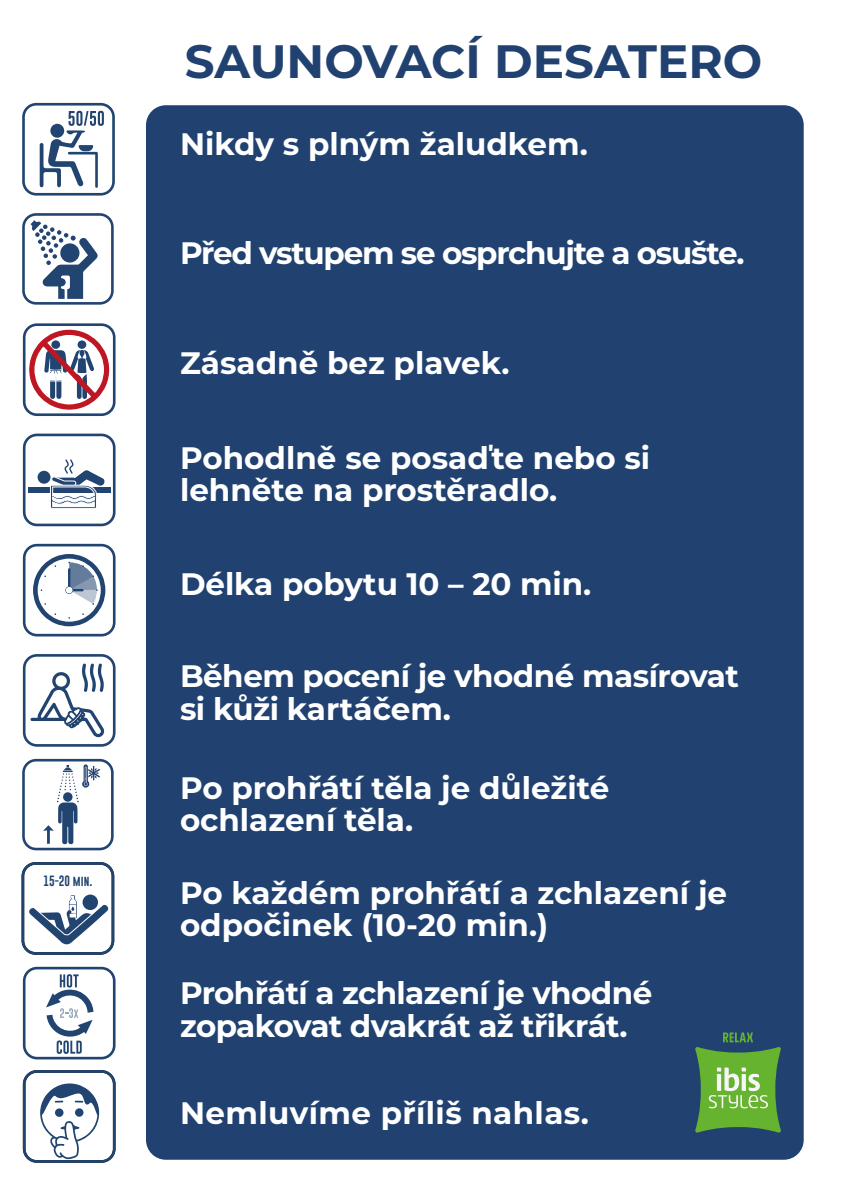
<style>
.page{position:relative;width:842px;height:1192px;background:#fff}
.page>*{position:absolute;margin:0;border:0;box-sizing:border-box;transform-origin:0 0}
.t1{font:700 46.75px "Montserrat";color:#214270}
.t2{font:700 31px/32.5px "Montserrat";letter-spacing:-.005em;color:#fff}
.t3{font:700 31px "Montserrat";letter-spacing:-.04em;color:#fff}
.t4{font:700 31px "Montserrat";letter-spacing:.015em;color:#fff}
.t5{font:10.85px "Gobold";color:#224471}
</style>
<div class="page">
<div style="left:146px;top:105px;width:658px;height:1055px;background:#214270;border-radius:20px"></div>
<div style="left:22px;top:103px;width:93px;height:93px;border:3px solid #224471;border-radius:13px"></div>
<svg style="left:40px;top:111px;width:64px;height:77px"></svg>
<div style="left:23px;top:434px;width:93px;height:92px;border:3px solid #224471;border-radius:13px"></div>
<div style="left:38px;top:471px;width:13px;height:13px;background:#224471;border-radius:50%"></div>
<div style="left:28px;top:487px;width:82px;height:5px;background:#224471"></div>
<svg style="left:50px;top:459px;width:55px;height:50px"></svg>
<div style="left:22px;top:213px;width:92px;height:92px;border:3px solid #224471;border-radius:13px"></div>
<svg style="left:31px;top:220px;width:67px;height:79px"></svg>
<svg style="left:29px;top:329px;width:81px;height:81px"></svg>
<div style="left:23px;top:323px;width:93px;height:93px;border:3px solid #224471;border-radius:13px"></div>
<div style="left:23px;top:544px;width:93px;height:92px;border:3px solid #224471;border-radius:13px"></div>
<svg style="left:33px;top:554px;width:72px;height:72px"></svg>
<div style="left:23px;top:654px;width:93px;height:93px;border:3px solid #224471;border-radius:13px"></div>
<svg style="left:30px;top:663px;width:75px;height:74px"></svg>
<div style="left:23px;top:967px;width:93px;height:92px;border:3px solid #224471;border-radius:13px"></div>
<svg style="left:46px;top:974px;width:47px;height:80px"></svg>
<svg style="left:22px;top:759px;width:92px;height:91px"></svg>
<div style="left:22px;top:862px;width:92px;height:93px;border:3px solid #224471;border-radius:13px"></div>
<svg style="left:29px;top:895px;width:80px;height:50px"></svg>
<svg style="left:40px;top:1083px;width:59px;height:76px"></svg>
<div style="left:23px;top:1070px;width:93px;height:93px;border:3px solid #224471;border-radius:13px"></div>
<svg style="left:695px;top:1033px;width:86px;height:100px"></svg>
<p class="t5" style="left:43px;top:873px;width:50px">15-20 min.</p>
<h1 class="t1" style="left:185px;top:28px;width:579px">SAUNOVACÍ DESATERO</h1>
<p class="t2" style="left:180px;top:126px;width:409px">Nikdy s plným žaludkem.</p>
<p class="t3" style="left:180px;top:231px;width:566px">Před vstupem se osprchujte a osušte.</p>
<p class="t2" style="left:180px;top:345px;width:331px">Zásadně bez plavek.</p>
<p class="t2" style="left:180px;top:440px;width:472px">Pohodlně se posaďte nebo si lehněte na prostěradlo.</p>
<p class="t2" style="left:180px;top:566px;width:413px">Délka pobytu 10 – 20 min.</p>
<p class="t2" style="left:180px;top:658px;width:560px">Během pocení je vhodné masírovat si kůži kartáčem.</p>
<p class="t2" style="left:180px;top:770px;width:431px">Po prohřátí těla je důležité ochlazení těla.</p>
<p class="t2" style="left:180px;top:875px;width:549px">Po každém prohřátí a zchlazení je odpočinek (10-20 min.)</p>
<p class="t2" style="left:180px;top:975px;width:474px">Prohřátí a zchlazení je vhodné zopakovat dvakrát až třikrát.</p>
<p class="t4" style="left:180px;top:1090px;width:410px">Nemluvíme příliš nahlas.</p>
</div>
